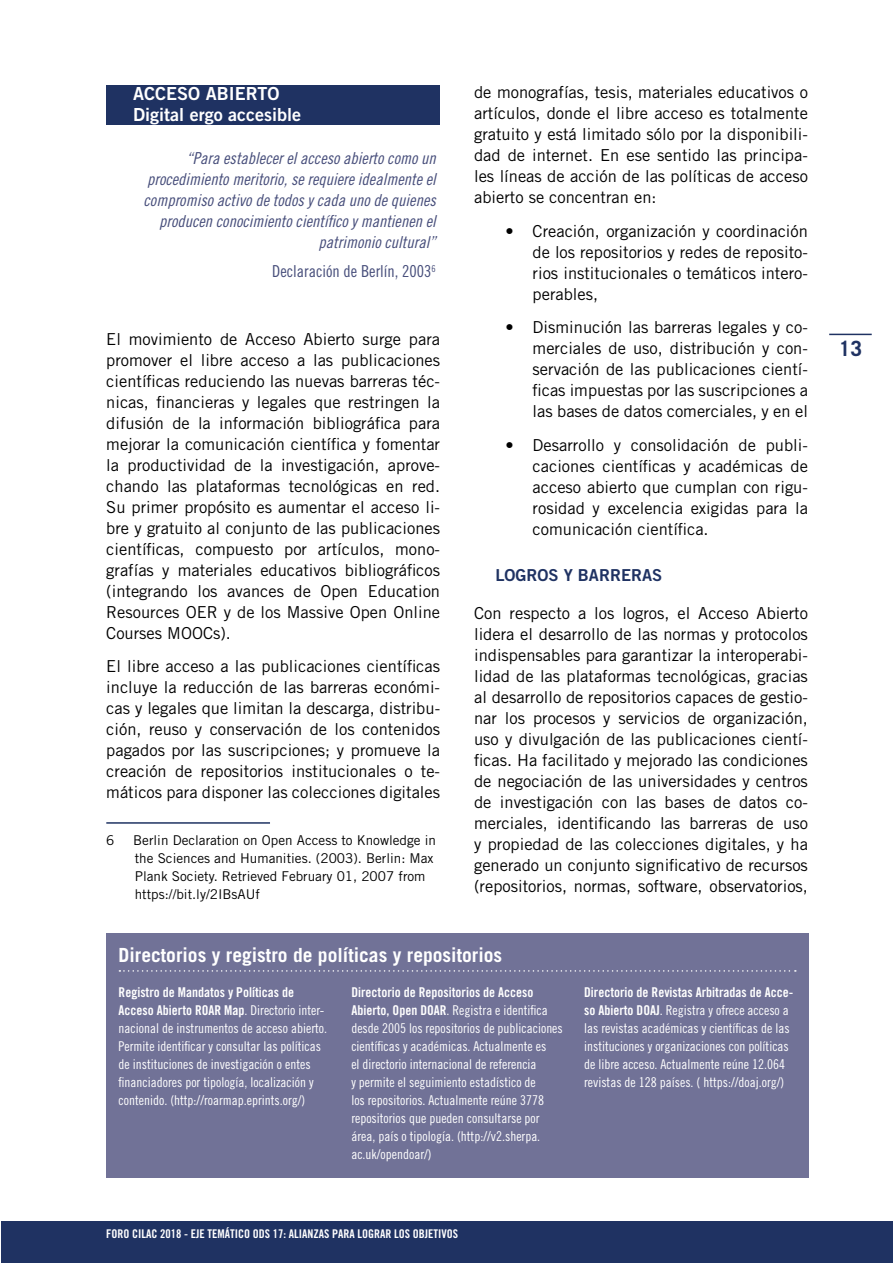
<style>
.page{position:relative;width:893px;height:1263px;background:#fff}
.page>*{position:absolute;margin:0;border:0;box-sizing:border-box;transform-origin:0 0}
.t1{font:700 21px "Trade Gothic";color:#1f3262}
.t2{font:700 19.5px "Trade Gothic";color:#fff}
.t3{font:18px/21.6px "Trade Gothic Bold Two";color:#fff}
.t4{font:16.5px/21px "Trade Gothic";color:#000;text-align:justify}
.t5{font:16.5px/21px "Trade Gothic Cond Eighteen Obl";color:#464d7a;text-align:right}
.t6{font:16.5px "Trade Gothic Cond Eighteen";color:#464d7a}
.t7{font:16.5px "Trade Gothic Bold Two";color:#1f3262}
.t8{font:13.5px/18px "Trade Gothic Cond Eighteen";color:#fff}
.t9{font:13.5px/18px "Trade Gothic";color:#000}
.t10{font:13.5px/18px "Trade Gothic Bold Cond Twenty";color:#fff}
.t11{font:12px "Trade Gothic Bold Cond Twenty";color:#fff}
.s1{font-family:"Trade Gothic Cond Eighteen"}
.s2{font-family:"Trade Gothic Bold Cond Twenty"}
</style>
<div class="page">
<div style="left:1px;top:1221px;width:892px;height:42px;background:#1f3262"></div>
<hr style="left:829px;top:334px;width:43px;height:1px;background:#1f3262">
<div style="left:106px;top:85px;width:334px;height:40px;background:#1f3262"></div>
<hr style="left:106px;top:822px;width:164px;height:2px;background:#1f3262">
<div style="left:106px;top:934px;width:702px;height:244px;background:#717297"></div>
<svg style="left:119px;top:970px;width:677px;height:2px"></svg>
<p class="t3" style="left:133px;top:82px;width:169px">ACCESO ABIERTO<br>Digital ergo accesible</p>
<p class="t5" style="left:144px;top:147px;width:294px">“Para establecer el acceso abierto como un procedimiento meritorio, se requiere idealmente el compromiso activo de todos y cada uno de quienes producen conocimiento científico y mantienen el patrimonio cultural”</p>
<p class="t6" style="left:272px;top:261px;width:165px">Declaración de Berlín, 2003<sup>6</sup></p>
<p class="t4" style="left:106px;top:328px;width:335px">El movimiento de Acceso Abierto surge para promover el libre acceso a las publicaciones científicas reduciendo las nuevas barreras téc&shy;nicas, financieras y legales que restringen la difusión de la información bibliográfica para mejorar la comunicación científica y fomentar la productividad de la investigación, aprove&shy;chando las plataformas tecnológicas en red.<br>Su primer propósito es aumentar el acceso li&shy;bre y gratuito al conjunto de las publicaciones científicas, compuesto por artículos, mono&shy;grafías y materiales educativos bibliográficos (integrando los avances de Open Education Resources OER y de los Massive Open Online Courses MOOCs).</p>
<p class="t4" style="left:106px;top:656px;width:335px">El libre acceso a las publicaciones científicas incluye la reducción de las barreras económi&shy;cas y legales que limitan la descarga, distribu&shy;ción, reuso y conservación de los contenidos pagados por las suscripciones; y promueve la creación de repositorios institucionales o te&shy;máticos para disponer las colecciones digitales</p>
<p class="t9" style="left:106px;top:831px;width:10px">6</p>
<p class="t9" style="left:133px;top:831px;width:304px">Berlin Declaration on Open Access to Knowledge in the Sciences and Humanities. (2003). Berlin: Max Plank Society. Retrieved February 01, 2007 from https://bit.ly/2IBsAUf</p>
<p class="t4" style="left:474px;top:81px;width:335px">de monografías, tesis, materiales educativos o artículos, donde el libre acceso es totalmente gratuito y está limitado sólo por la disponibili&shy;dad de internet. En ese sentido las principa&shy;les líneas de acción de las políticas de acceso abierto se concentran en:</p>
<p class="t4" style="left:533px;top:220px;width:277px;text-indent:-27px">• Creación, organización y coordinación de los repositorios y redes de reposito&shy;rios institucionales o temáticos intero&shy;perables,</p>
<p class="t4" style="left:533px;top:317px;width:277px;text-indent:-27px">• Disminución las barreras legales y co&shy;merciales de uso, distribución y con&shy;servación de las publicaciones cientí&shy;ficas impuestas por las suscripciones a las bases de datos comerciales, y en el</p>
<p class="t4" style="left:533px;top:435px;width:277px;text-indent:-27px">• Desarrollo y consolidación de publi&shy;caciones científicas y académicas de acceso abierto que cumplan con rigu&shy;rosidad y excelencia exigidas para la comunicación científica.</p>
<p class="t7" style="left:495px;top:564px;width:168px">LOGROS Y BARRERAS</p>
<p class="t4" style="left:474px;top:602px;width:335px">Con respecto a los logros, el Acceso Abierto lidera el desarrollo de las normas y protocolos indispensables para garantizar la interoperabi&shy;lidad de las plataformas tecnológicas, gracias al desarrollo de repositorios capaces de gestio&shy;nar los procesos y servicios de organización, uso y divulgación de las publicaciones cientí&shy;ficas. Ha facilitado y mejorado las condiciones de negociación de las universidades y centros de investigación con las bases de datos co&shy;merciales, identificando las barreras de uso y propiedad de las colecciones digitales, y ha generado un conjunto significativo de recursos (repositorios, normas, software, observatorios,</p>
<p class="t2" style="left:119px;top:943px;width:385px">Directorios y registro de políticas y repositorios</p>
<p class="t10" style="left:119px;top:983px;width:207px">Registro de Mandatos y Políticas de<br>Acceso Abierto ROAR Map<span class="s1">. Directorio inter-</span></p>
<p class="t8" style="left:119px;top:1019px;width:210px">nacional de instrumentos de acceso abierto.<br>Permite identificar y consultar las políticas de instituciones de investigación o entes financiadores por tipología, localización y contenido. (http://roarmap.eprints.org/)</p>
<p class="t10" style="left:351px;top:983px;width:184px">Directorio de Repositorios de Acceso</p>
<p class="t8" style="left:351px;top:1001px;width:213px"><span class="s2">Abierto, Open DOAR</span>. Registra e identifica desde 2005 los repositorios de publicaciones científicas y académicas. Actualmente es<br>el directorio internacional de referencia<br>y permite el seguimiento estadístico de<br>los repositorios. Actualmente reúne 3778 repositorios que pueden consultarse por área, país o tipología. (http://v2.sherpa. ac.uk/opendoar/)</p>
<p class="t10" style="left:584px;top:983px;width:211px">Directorio de Revistas Arbitradas de Acce-</p>
<p class="t8" style="left:584px;top:1001px;width:207px"><span class="s2">so Abierto DOAJ</span>. Registra y ofrece acceso a las revistas académicas y científicas de las instituciones y organizaciones con políticas de libre acceso. Actualmente reúne 12.064 revistas de 128 países. ( https://doaj.org/)</p>
<p class="t11" style="left:106px;top:1226px;width:353px">FORO CILAC 2018 - EJE TEMÁTICO ODS 17: ALIANZAS PARA LOGRAR LOS OBJETIVOS</p>
<p class="t1" style="left:839px;top:336px;width:25px">13</p>
</div>
